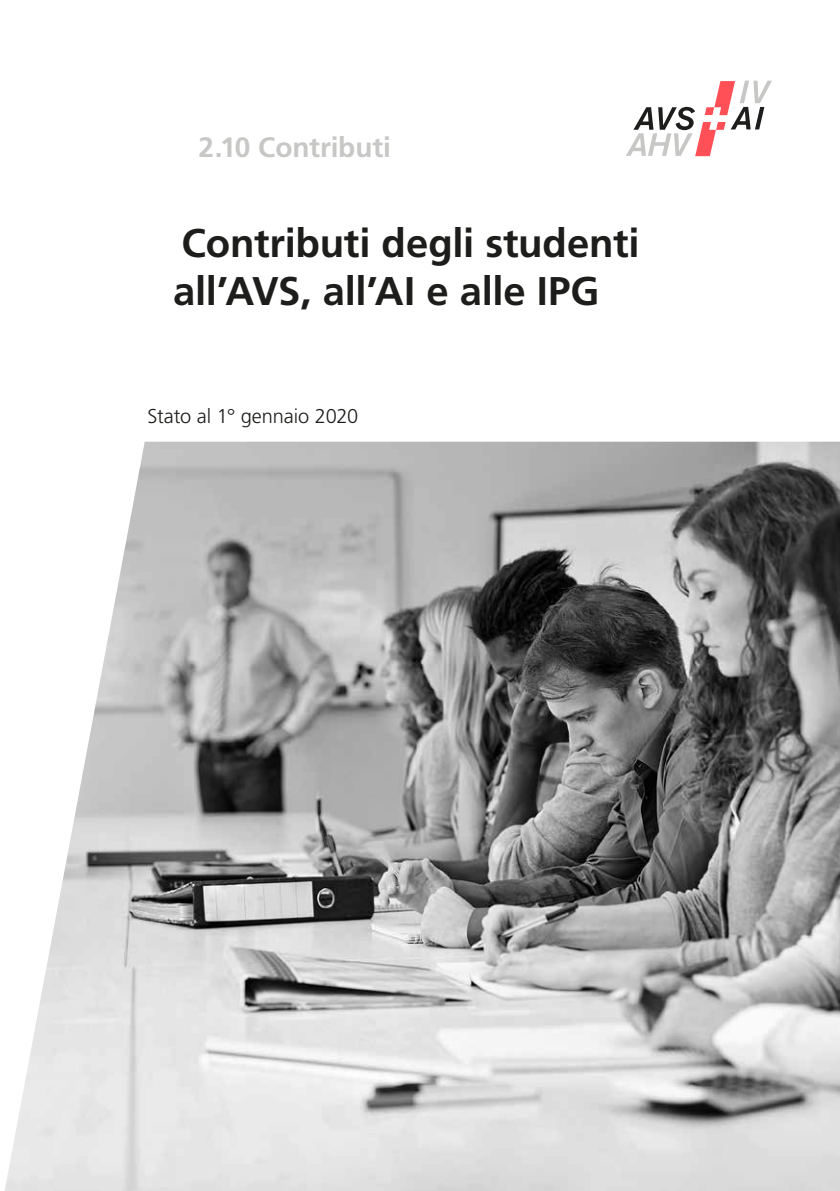
<style>
.page{position:relative;width:840px;height:1191px;background:#fff}
.page>*{position:absolute;margin:0;border:0;box-sizing:border-box;transform-origin:0 0}
.MB_Titel{font:700 40px "Frutiger LT Std";letter-spacing:-.005em;color:#1d1d1b}
.MB_Gruppe_Titelseite{font:700 28px "Frutiger LT Std";letter-spacing:-.005em;color:#c7c7c6}
.Grundtext{font:300 20px "Frutiger LT Std";letter-spacing:-.005em;color:#1d1d1b}
</style>
<div class="page">
<svg style="left:626px;top:81px;width:145px;height:75px"></svg>
<img style="left:5px;top:442px;width:834px;height:749px">
<p class="MB_Gruppe_Titelseite" style="left:198px;top:131px;width:194px">2.10 Contributi</p>
<p class="MB_Titel" style="left:181px;top:219px;width:459px">Contributi degli studenti</p>
<p class="MB_Titel" style="left:173px;top:267px;width:427px">all’AVS, all’AI e alle IPG</p>
<p class="Grundtext" style="left:147px;top:405px;width:212px">Stato al 1° gennaio 2020</p>
</div>
